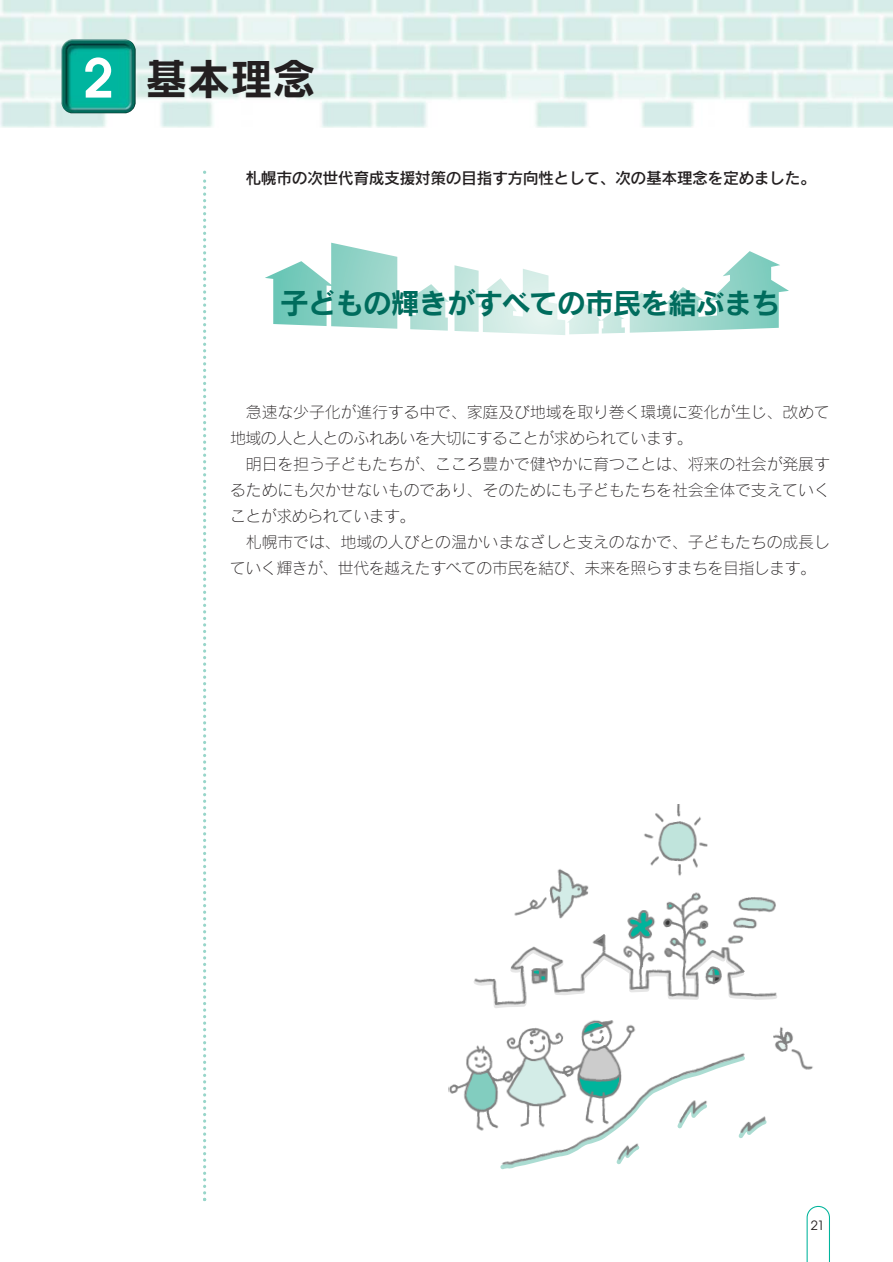
<style>
.page{position:relative;width:893px;height:1262px;background:#fff}
.page>*{position:absolute;margin:0;border:0;box-sizing:border-box;transform-origin:0 0}
.t1{font:42.6px "Rodin CID B";color:#231f20}
.t2{font:28.65px "Rodin CID B";letter-spacing:-.035em;color:#006c5d}
.t3{font:15.9px/26.1px "Rodin CID L";letter-spacing:-.01em;color:#231f20}
.t4{font:15.9px "Rodin CID DB";letter-spacing:-.035em;color:#231f20}
.t5{font:12.75px "Avant Garde";color:#231f20}
.s1{font-family:"Avant Garde";font-weight:600;font-size:53.1px;color:#fff}
</style>
<div class="page">
<img style="left:0;top:0;width:892px;height:128px">
<svg style="left:806px;top:1205px;width:24px;height:56px"></svg>
<svg style="left:203px;top:171px;width:3px;height:1030px"></svg>
<img style="left:61px;top:39px;width:75px;height:74px">
<svg style="left:265px;top:243px;width:524px;height:92px"></svg>
<img style="left:448px;top:804px;width:365px;height:366px">
<h1 class="t1" style="left:83px;top:63px;width:233px"><span class="s1">2</span> 基本理念</h1>
<p class="t4" style="left:245px;top:172px;width:572px">札幌市の次世代育成支援対策の目指す方向性として、次の基本理念を定めました。</p>
<h2 class="t2" style="left:280px;top:292px;width:501px">子どもの輝きがすべての市民を結ぶまち</h2>
<p class="t3" style="left:230px;top:401px;width:601px;text-indent:16px">急速な少子化が進行する中で、家庭及び地域を取り巻く環境に変化が生じ、改めて地域の人と人とのふれあいを大切にすることが求められています。</p>
<p class="t3" style="left:230px;top:453px;width:601px;text-align:justify;text-indent:16px">明日を担う子どもたちが、こころ豊かで健やかに育つことは、将来の社会が発展するためにも欠かせないものであり、そのためにも子どもたちを社会全体で支えていくことが求められています。</p>
<p class="t3" style="left:230px;top:531px;width:601px;text-indent:16px">札幌市では、地域の人びとの温かいまなざしと支えのなかで、子どもたちの成長していく輝きが、世代を越えたすべての市民を結び、未来を照らすまちを目指します。</p>
<p class="t5" style="left:810px;top:1220px;width:15px">21</p>
</div>
